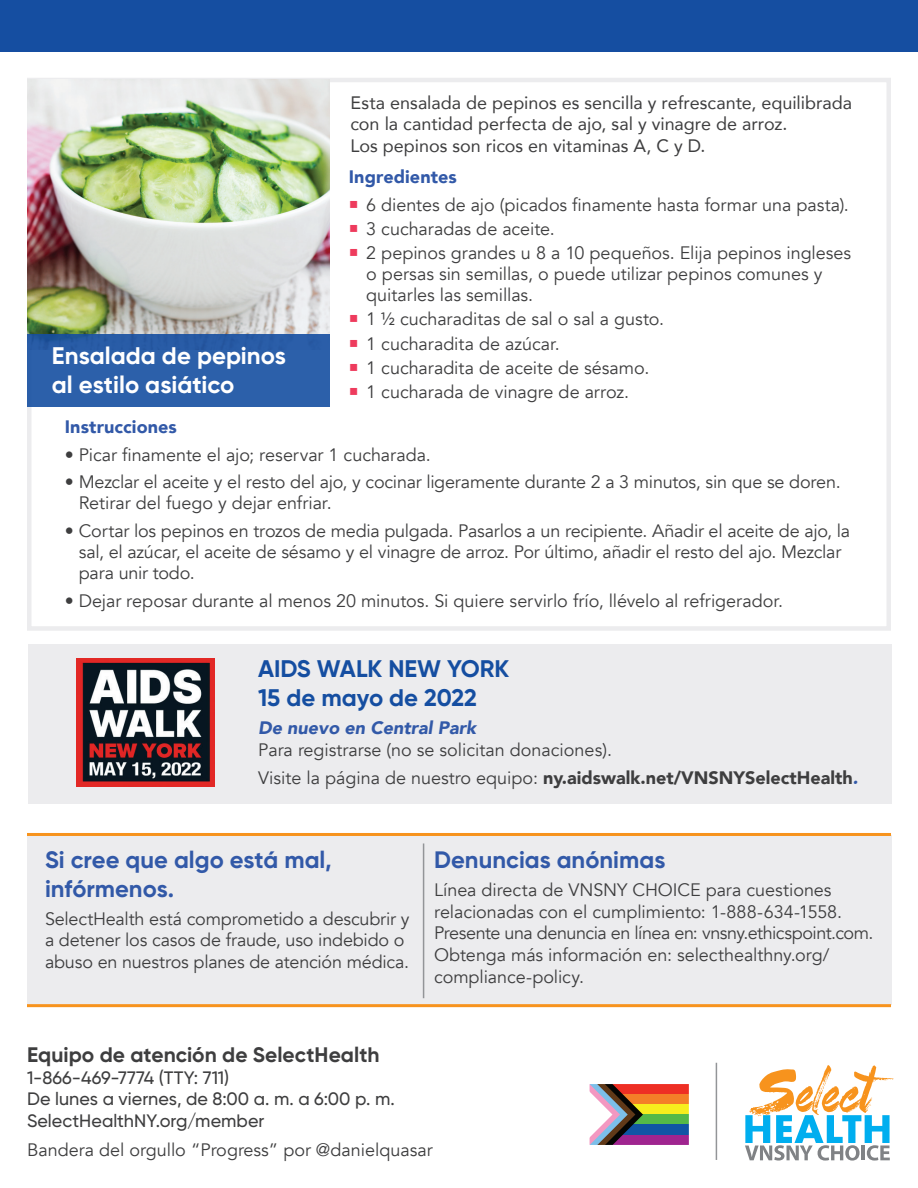
<style>
.page{position:relative;width:918px;height:1188px;background:#fff}
.page>*{position:absolute;margin:0;border:0;box-sizing:border-box;transform-origin:0 0}
.t1{font:700 24px/28.8px "Gilroy";color:#fff}
.t2{font:700 24px/28.8px "Gilroy";color:#154ea1}
.t3{font:700 23.7px/28.5px "Gilroy";color:#3259a8}
.t4{font:700 21px "Gilroy";color:#3e3e3f}
.t5{font:18px/21px "Avenir";letter-spacing:-.005em;color:#3e3e3f}
.t6{font:18px/21.6px "Avenir";color:#3e3e3f}
.t7{font:500 18px "Gilroy";letter-spacing:.005em;color:#3e3e3f}
.t8{font:900 18px "Avenir";color:#3e3e3f}
.t9{font:18px "Avenir";letter-spacing:-.03em;color:#3e3e3f}
.t10{font:900 18px "Avenir";letter-spacing:.005em;color:#3259a8}
.t11{font:italic 900 18px "Avenir";color:#3259a8}
.s1{color:#ee3b5d}
.s2{font-family:"Gilroy"}
.s3{font-weight:400}
.s4{font-style:italic;color:#3259a8}
</style>
<div class="page">
<div style="left:28px;top:644px;width:864px;height:160px;background:#ececee"></div>
<div style="left:0;top:0;width:918px;height:52px;background:#154ea1"></div>
<div style="left:27px;top:78px;width:864px;height:553px;border:4px solid #ececee"></div>
<img style="left:27px;top:80px;width:302px;height:255px">
<div style="left:27px;top:335px;width:302px;height:72px;background:#2c60aa"></div>
<img style="left:77px;top:659px;width:138px;height:128px">
<div style="left:27px;top:835px;width:864px;height:169px;background:#ececee"></div>
<hr style="left:716px;top:1063px;width:1px;height:97px;background:#939598">
<div style="left:597px;top:1084px;width:93px;height:10px;background:#ee2f24"></div>
<div style="left:597px;top:1094px;width:93px;height:10px;background:#f47f28"></div>
<div style="left:597px;top:1104px;width:93px;height:11px;background:#f7ee1d"></div>
<div style="left:597px;top:1115px;width:93px;height:10px;background:#55b948"></div>
<div style="left:597px;top:1125px;width:93px;height:10px;background:#1055a5"></div>
<div style="left:597px;top:1135px;width:93px;height:10px;background:#9f248f"></div>
<svg style="left:591px;top:1085px;width:52px;height:59px"></svg>
<div style="left:588px;top:1082px;width:103px;height:65px;border:2px solid #fff"></div>
<svg style="left:745px;top:1065px;width:149px;height:96px"></svg>
<hr style="left:423px;top:843px;width:1px;height:155px;background:#939598">
<hr style="left:27px;top:833px;width:864px;height:3px;background:#f7931d">
<hr style="left:27px;top:1004px;width:864px;height:3px;background:#f7931d">
<h2 class="t1" style="left:52px;top:341px;width:236px">Ensalada de pepinos al estilo asiático</h2>
<p class="t6" style="left:350px;top:91px;width:503px">Esta ensalada de pepinos es sencilla y refrescante, equilibrada con la cantidad perfecta de ajo, sal y vinagre de arroz.<br>Los pepinos son ricos en vitaminas A, C y D.</p>
<h3 class="t10" style="left:349px;top:161px;width:109px">Ingredientes</h3>
<p class="t5" style="left:349px;top:194px;width:502px"><span class="s1">■</span> 6 dientes de ajo (picados finamente hasta formar una pasta).</p>
<p class="t5" style="left:349px;top:219px;width:207px"><span class="s1">■</span> 3 cucharadas de aceite.</p>
<p class="t5" style="left:366px;top:243px;width:486px;text-indent:-17px"><span class="s1">■</span> 2 pepinos grandes u 8 a 10 pequeños. Elija pepinos ingleses o persas sin semillas, o puede utilizar pepinos comunes y quitarles las semillas.</p>
<p class="t5" style="left:349px;top:309px;width:317px"><span class="s1">■</span> 1 <span class="s2">1/2</span> cucharaditas de sal o sal a gusto.</p>
<p class="t5" style="left:349px;top:333px;width:213px"><span class="s1">■</span> 1 cucharadita de azúcar.</p>
<p class="t5" style="left:349px;top:358px;width:302px"><span class="s1">■</span> 1 cucharadita de aceite de sésamo.</p>
<p class="t5" style="left:349px;top:382px;width:282px"><span class="s1">■</span> 1 cucharada de vinagre de arroz.</p>
<h3 class="t10" style="left:65px;top:411px;width:113px">Instrucciones</h3>
<p class="t5" style="left:65px;top:444px;width:367px">• Picar finamente el ajo; reservar 1 cucharada.</p>
<p class="t5" style="left:79px;top:472px;width:763px;text-indent:-14px">• Mezclar el aceite y el resto del ajo, y cocinar ligeramente durante 2 a 3 minutos, sin que se doren.<br>Retirar del fuego y dejar enfriar.</p>
<p class="t5" style="left:79px;top:521px;width:773px;text-indent:-14px">• Cortar los pepinos en trozos de media pulgada. Pasarlos a un recipiente. Añadir el aceite de ajo, la sal, el azúcar, el aceite de sésamo y el vinagre de arroz. Por último, añadir el resto del ajo. Mezclar para unir todo.</p>
<p class="t5" style="left:65px;top:591px;width:720px">• Dejar reposar durante al menos 20 minutos. Si quiere servirlo frío, llévelo al refrigerador.</p>
<h2 class="t2" style="left:258px;top:654px;width:253px">AIDS WALK NEW YORK<br>15 de mayo de 2022</h2>
<p class="t11" style="left:258px;top:713px;width:220px">De nuevo en Central Park</p>
<p class="t5" style="left:258px;top:740px;width:356px">Para registrarse (no se solicitan donaciones).</p>
<p class="t8" style="left:258px;top:763px;width:602px"><span class="s3">Visite la página de nuestro equipo:</span> ny.aidswalk.net/VNSNYSelectHealth<span class="s4">.</span></p>
<h3 class="t3" style="left:45px;top:845px;width:288px">Si cree que algo está mal, infórmenos.</h3>
<p class="t5" style="left:45px;top:908px;width:366px;line-height:21.6px">SelectHealth está comprometido a descubrir y a detener los casos de fraude, uso indebido o abuso en nuestros planes de atención médica.</p>
<h3 class="t3" style="left:434px;top:845px;width:233px">Denuncias anónimas</h3>
<p class="t5" style="left:434px;top:880px;width:409px;line-height:21.6px">Línea directa de VNSNY CHOICE para cuestiones relacionadas con el cumplimiento: 1-888-634-1558.</p>
<p class="t9" style="left:434px;top:923px;width:441px">Presente una denuncia en línea en: vnsny.ethicspoint.com.</p>
<p class="t5" style="left:434px;top:944px;width:397px;line-height:21.6px">Obtenga más información en: selecthealthny.org/ compliance-policy.</p>
<p class="t4" style="left:27px;top:1042px;width:354px">Equipo de atención de SelectHealth</p>
<p class="t7" style="left:27px;top:1066px;width:204px">1-866-469-7774 (TTY: 711)</p>
<p class="t7" style="left:27px;top:1088px;width:369px">De lunes a viernes, de 8:00 a. m. a 6:00 p. m.</p>
<p class="t7" style="left:27px;top:1110px;width:239px">SelectHealthNY.org/member</p>
<p class="t5" style="left:27px;top:1140px;width:407px">Bandera del orgullo “Progress” por @danielquasar</p>
</div>
